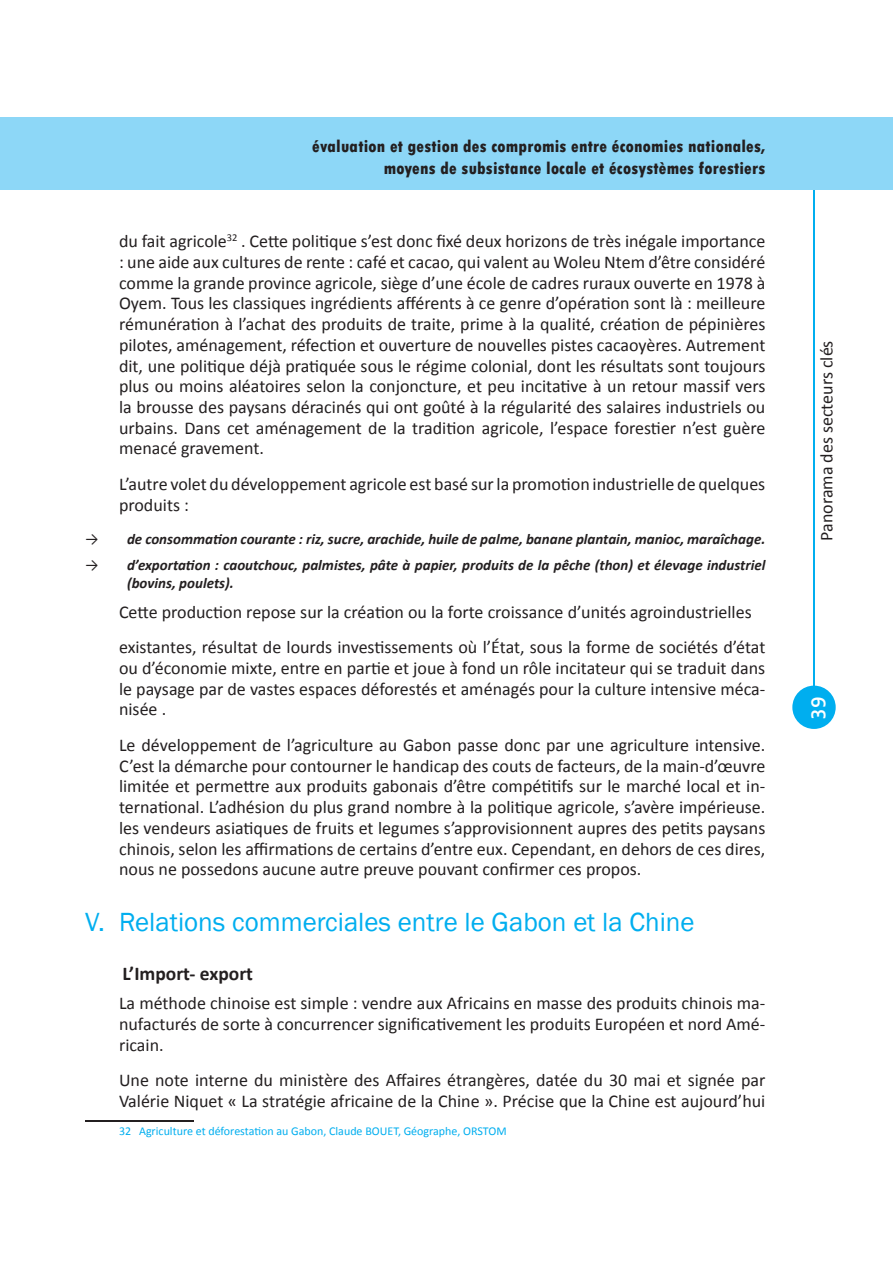
<style>
.page{position:relative;width:893px;height:1263px;background:#fff}
.page>*{position:absolute;margin:0;border:0;box-sizing:border-box;transform-origin:0 0}
.t1{font:27px "Franklin Gothic";color:#00aeef}
.t2{font:700 21px "Corbel";color:#fff}
.t3{font:700 19.5px "Calibri";color:#231f20}
.t4{font:18px/20.7px "Calibri";color:#231f20;text-align:justify}
.t5{font:800 condensed 18px/21.6px "Tw Cen";letter-spacing:.01em;color:#231f20;text-align:right}
.t6{font:italic 700 15px/18px "Calibri";color:#231f20}
.t7{font:12px "Calibri";color:#00aeef}
.s1{font-weight:400;font-style:normal}
</style>
<div class="page">
<div style="left:1px;top:118px;width:892px;height:72px;background:#8dd7f7"></div>
<div style="left:792px;top:686px;width:44px;height:43px;background:#00aeef;border-radius:50%"></div>
<hr style="left:813px;top:190px;width:2px;height:496px;background:#00aeef">
<hr style="left:85px;top:1120px;width:108px;height:2px;background:#231f20">
<p class="t5" style="left:312px;top:135px;width:455px">évaluation et gestion des compromis entre économies nationales, moyens de subsistance locale et écosystèmes forestiers</p>
<p class="t4" style="left:119px;top:230px;width:648px">du fait agricole<sup>32</sup> . Cette politique s’est donc fixé deux horizons de très inégale importance : une aide aux cultures de rente : café et cacao, qui valent au Woleu Ntem d’être considéré comme la grande province agricole, siège d’une école de cadres ruraux ouverte en 1978 à Oyem. Tous les classiques ingrédients afférents à ce genre d’opération sont là : meilleure rémunération à l’achat des produits de traite, prime à la qualité, création de pépinières pilotes, aménagement, réfection et ouverture de nouvelles pistes cacaoyères. Autrement dit, une politique déjà pratiquée sous le régime colonial, dont les résultats sont toujours plus ou moins aléatoires selon la conjoncture, et peu incitative à un retour massif vers la brousse des paysans déracinés qui ont goûté à la régularité des salaires industriels ou urbains. Dans cet aménagement de la tradition agricole, l’espace forestier n’est guère menacé gravement.</p>
<p class="t4" style="left:119px;top:473px;width:648px">L’autre volet du développement agricole est basé sur la promotion industrielle de quelques produits :</p>
<p class="t6" style="left:85px;top:529px;width:682px"><span class="s1">→</span> de consommation courante : riz, sucre, arachide, huile de palme, banane plantain, manioc, maraîchage.</p>
<p class="t6" style="left:127px;top:556px;width:640px;text-indent:-42px"><span class="s1">→</span> d’exportation : caoutchouc, palmistes, pâte à papier, produits de la pêche (thon) et élevage industriel (bovins, poulets).</p>
<p class="t4" style="left:119px;top:593px;width:648px;line-height:35.7px">Cette production repose sur la création ou la forte croissance d’unités agroindustrielles existantes, résultat de lourds investissements où l’État, sous la forme de sociétés d’état</p>
<p class="t4" style="left:119px;top:657px;width:648px">ou d’économie mixte, entre en partie et joue à fond un rôle incitateur qui se traduit dans le paysage par de vastes espaces déforestés et aménagés pour la culture intensive méca&shy;nisée .</p>
<p class="t4" style="left:119px;top:734px;width:648px">Le développement de l’agriculture au Gabon passe donc par une agriculture intensive.<br>C’est la démarche pour contourner le handicap des couts de facteurs, de la main-d’œuvre limitée et permettre aux produits gabonais d’être compétitifs sur le marché local et in&shy;ternational. L’adhésion du plus grand nombre à la politique agricole, s’avère impérieuse. les vendeurs asiatiques de fruits et legumes s’approvisionnent aupres des petits paysans chinois, selon les affirmations de certains d’entre eux. Cependant, en dehors de ces dires, nous ne possedons aucune autre preuve pouvant confirmer ces propos.</p>
<h1 class="t1" style="left:85px;top:905px;width:611px">V. Relations commerciales entre le Gabon et la Chine</h1>
<p class="t3" style="left:122px;top:961px;width:132px">L’Import- export</p>
<p class="t4" style="left:119px;top:992px;width:648px">La méthode chinoise est simple : vendre aux Africains en masse des produits chinois ma&shy;nufacturés de sorte à concurrencer significativement les produits Européen et nord Amé&shy;ricain.</p>
<p class="t4" style="left:119px;top:1069px;width:648px">Une note interne du ministère des Affaires étrangères, datée du 30 mai et signée par<br>Valérie Niquet « La stratégie africaine de la Chine ». Précise que la Chine est aujourd’hui</p>
<p class="t7" style="left:119px;top:1124px;width:389px">32 Agriculture et déforestation au Gabon, Claude BOUET, Géographe, ORSTOM</p>
<p class="t4" style="left:815px;top:541px;width:202px;rotate:-90deg">Panorama des secteurs clés</p>
<p class="t2" style="left:802px;top:719px;width:23px;rotate:-90deg">39</p>
</div>
